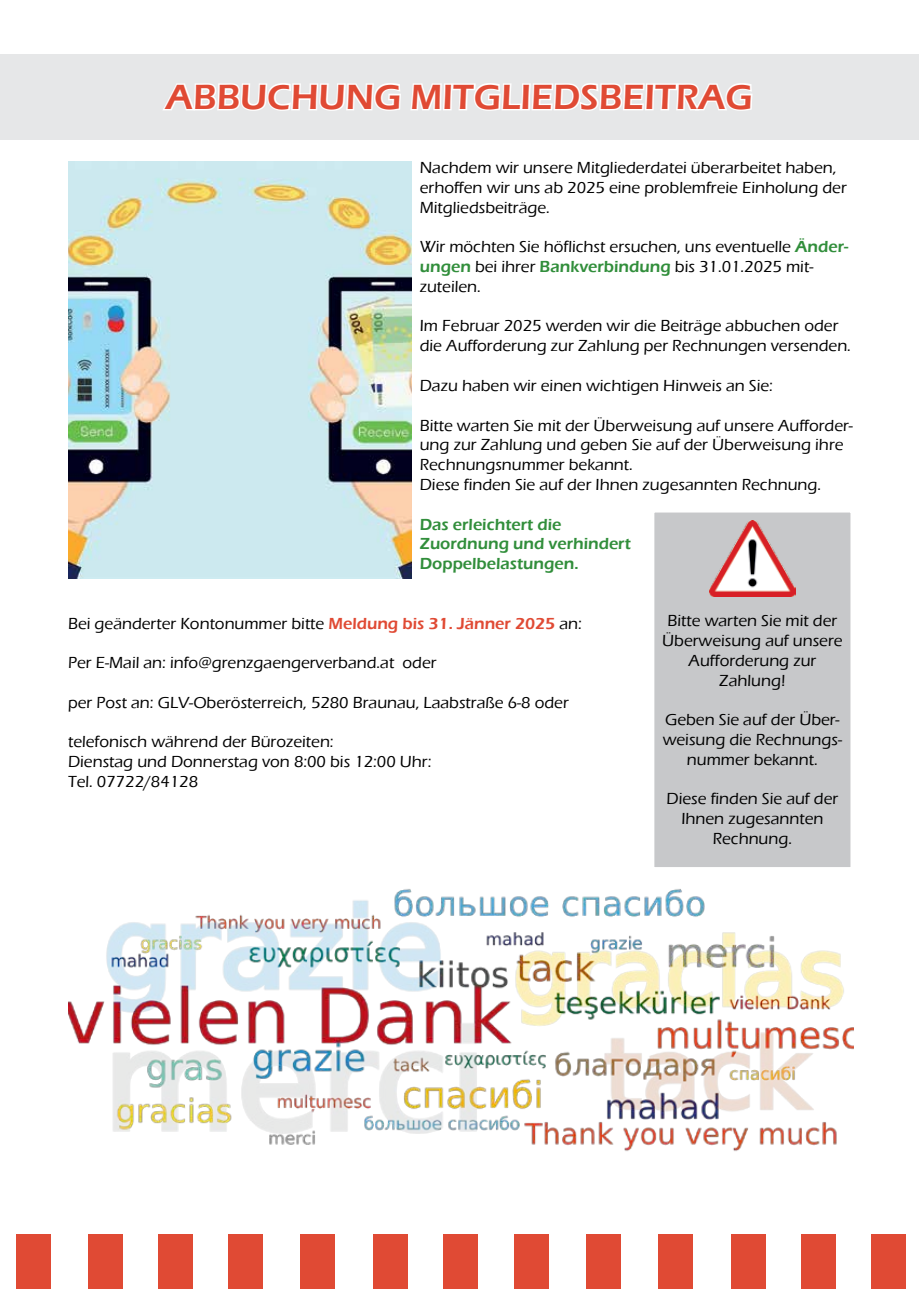
<style>
.page{position:relative;width:919px;height:1289px;background:#fff}
.page>*{position:absolute;margin:0;border:0;box-sizing:border-box;transform-origin:0 0}
.t1{font:600 36px "Eras ITC";color:#e04a34}
.t2{font:500 16.5px/19.8px "Eras ITC";color:#000}
.t3{font:600 16.5px/19.8px "Eras ITC";color:#318e3b}
.s1{font-weight:600;color:#318e3b}
.s2{font-weight:600;color:#e04a34}
</style>
<div class="page">
<div style="left:0;top:54px;width:918px;height:85px;background:#e6e7e8"></div>
<svg style="left:160px;top:83px;width:242px;height:79px"></svg>
<svg style="left:408px;top:83px;width:346px;height:235px"></svg>
<div style="left:16px;top:1234px;width:35px;height:54px;background:#e04a34"></div>
<div style="left:88px;top:1234px;width:35px;height:54px;background:#e04a34"></div>
<div style="left:158px;top:1234px;width:35px;height:54px;background:#e04a34"></div>
<div style="left:300px;top:1234px;width:35px;height:54px;background:#e04a34"></div>
<div style="left:373px;top:1234px;width:35px;height:54px;background:#e04a34"></div>
<div style="left:443px;top:1234px;width:35px;height:54px;background:#e04a34"></div>
<div style="left:513px;top:1234px;width:35px;height:54px;background:#e04a34"></div>
<div style="left:585px;top:1234px;width:35px;height:54px;background:#e04a34"></div>
<div style="left:228px;top:1234px;width:35px;height:54px;background:#e04a34"></div>
<div style="left:658px;top:1234px;width:35px;height:54px;background:#e04a34"></div>
<div style="left:730px;top:1234px;width:35px;height:54px;background:#e04a34"></div>
<div style="left:801px;top:1234px;width:34px;height:54px;background:#e04a34"></div>
<div style="left:870px;top:1234px;width:35px;height:54px;background:#e04a34"></div>
<div style="left:652px;top:511px;width:199px;height:357px;background:#c7c8ca"></div>
<div style="left:651px;top:509px;width:202px;height:361px;border:3px solid #fff"></div>
<img style="left:709px;top:520px;width:86px;height:76px">
<img style="left:68px;top:162px;width:343px;height:416px">
<img style="left:68px;top:821px;width:785px;height:330px">
<h1 class="t1" style="left:166px;top:76px;width:26px">Abb</h1>
<h1 class="t1" style="left:240px;top:76px;width:220px">uchung mitgli</h1>
<h1 class="t1" style="left:531px;top:76px;width:45px">edsb</h1>
<h1 class="t1" style="left:622px;top:76px;width:127px">eitrag</h1>
<p class="t2" style="left:420px;top:158px;width:428px">Nachdem wir unsere Mitgliederdatei überarbeitet haben, erhoffen wir uns ab 2025 eine problemfreie Einholung der<br>Mitgliedsbeiträge.</p>
<p class="t2" style="left:420px;top:237px;width:430px">Wir möchten Sie höflichst ersuchen, uns eventuelle <span class="s1">Änder&shy;ungen</span> bei ihrer <span class="s1">Bankverbindung</span> bis 31.01.2025 mit&shy;zuteilen.</p>
<p class="t2" style="left:420px;top:316px;width:432px">Im Februar 2025 werden wir die Beiträge abbuchen oder die Aufforderung zur Zahlung per Rechnungen versenden.</p>
<p class="t2" style="left:420px;top:375px;width:355px">Dazu haben wir einen wichtigen Hinweis an Sie:</p>
<p class="t2" style="left:420px;top:415px;width:434px">Bitte warten Sie mit der Überweisung auf unsere Aufforder&shy;ung zur Zahlung und geben Sie auf der Überweisung ihre Rechnungsnummer bekannt.<br>Diese finden Sie auf der Ihnen zugesannten Rechnung.</p>
<p class="t3" style="left:420px;top:514px;width:212px">Das erleichtert die<br>Zuordnung und verhindert<br>Doppelbelastungen.</p>
<p class="t2" style="left:68px;top:613px;width:515px">Bei geänderter Kontonummer bitte <span class="s2">Meldung bis 31. Jänner 2025</span> an:</p>
<p class="t2" style="left:68px;top:653px;width:370px">Per E-Mail an: info@grenzgaengerverband.at oder</p>
<p class="t2" style="left:68px;top:692px;width:502px">per Post an: GLV-Oberösterreich, 5280 Braunau, Laabstraße 6-8 oder</p>
<p class="t2" style="left:68px;top:732px;width:365px">telefonisch während der Bürozeiten:<br>Dienstag und Donnerstag von 8:00 bis 12:00 Uhr:<br>Tel. 07722/84128</p>
<p class="t2" style="left:662px;top:611px;width:182px;text-align:center">Bitte warten Sie mit der<br>Überweisung auf unsere<br>Aufforderung zur<br>Zahlung!</p>
<p class="t2" style="left:662px;top:710px;width:181px;text-align:center">Geben Sie auf der Über&shy;weisung die Rechnungs&shy;nummer bekannt.</p>
<p class="t2" style="left:666px;top:789px;width:173px;text-align:center">Diese finden Sie auf der<br>Ihnen zugesannten<br>Rechnung.</p>
</div>
